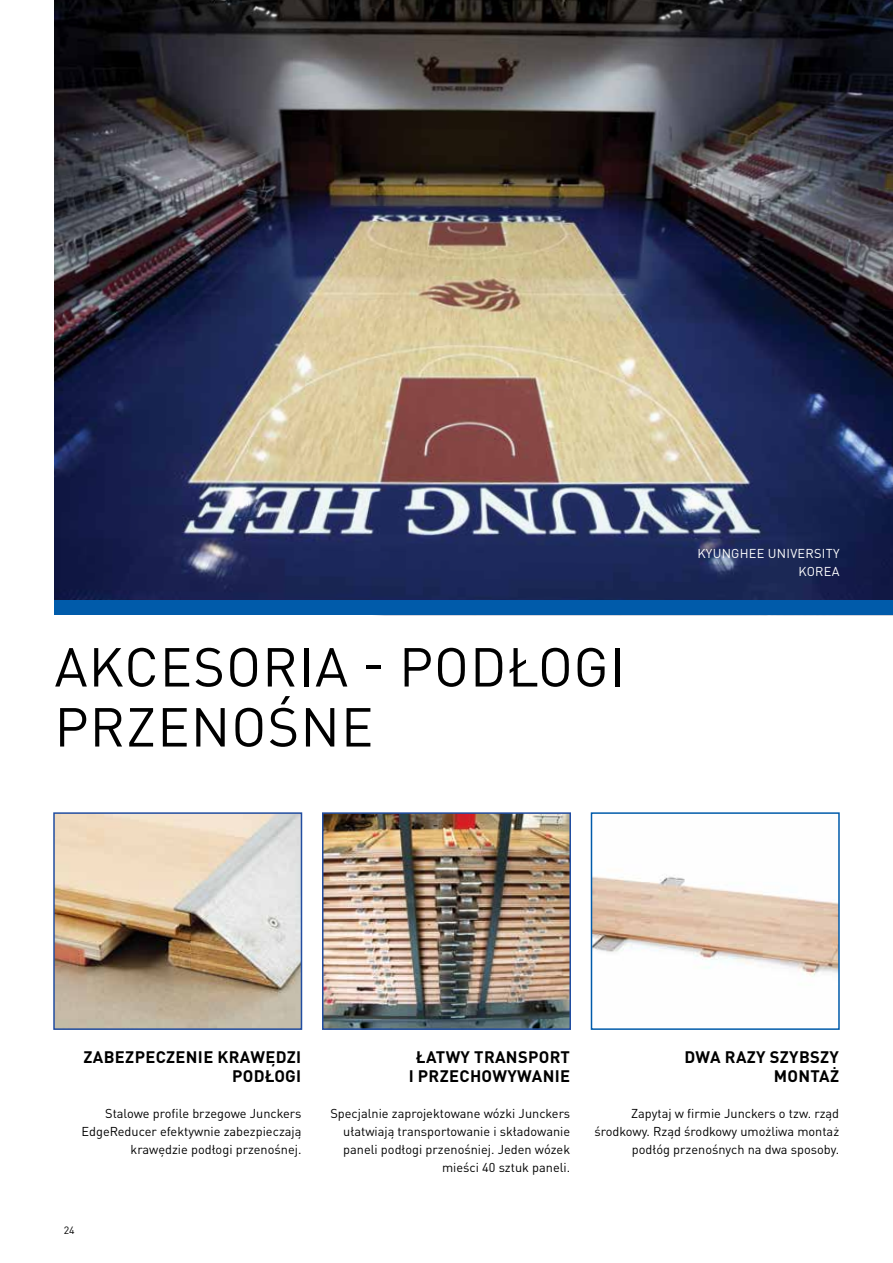
<style>
.page{position:relative;width:893px;height:1263px;background:#fff}
.page>*{position:absolute;margin:0;border:0;box-sizing:border-box;transform-origin:0 0}
.t1{font:54px/60px "DIN Pro";letter-spacing:.02em;color:#000}
.t2{font:700 16.5px/19.5px "DIN Pro";letter-spacing:.02em;color:#000;text-align:right}
.t3{font:12.75px/18px "DIN Pro";color:#000;text-align:right}
.t4{font:12.75px/18px "DIN Pro";letter-spacing:.02em;color:#fff;text-align:right}
.t5{font:10.5px "DIN Pro";color:#000}
</style>
<div class="page">
<img style="left:54px;top:0;width:839px;height:600px">
<div style="left:54px;top:600px;width:839px;height:15px;background:#005baa"></div>
<img style="left:594px;top:875px;width:243px;height:102px">
<div style="left:591px;top:812px;width:249px;height:218px;border:2px solid #005baa"></div>
<img style="left:56px;top:815px;width:243px;height:212px">
<div style="left:53px;top:812px;width:249px;height:218px;border:2px solid #214da1"></div>
<img style="left:325px;top:815px;width:243px;height:212px">
<div style="left:322px;top:812px;width:249px;height:218px;border:2px solid #214da1"></div>
<svg style="left:892px;top:0;width:1px;height:15px"></svg>
<h1 class="t1" style="left:55px;top:632px;width:572px">AKCESORIA - PODŁOGI<br>PRZENOŚNE</h1>
<p class="t4" style="left:697px;top:543px;width:144px">KYUNGHEE UNIVERSITY<br>KOREA</p>
<p class="t2" style="left:84px;top:1045px;width:219px">ZABEZPECZENIE KRAWĘDZI<br>PODŁOGI</p>
<p class="t3" style="left:82px;top:1103px;width:221px">Stalowe profile brzegowe Junckers<br>EdgeReducer efektywnie zabezpieczają krawędzie podłogi przenośnej.</p>
<p class="t5" style="left:64px;top:1221px;width:12px">24</p>
<p class="t2" style="left:409px;top:1045px;width:163px;text-align:center">ŁATWY TRANSPORT<br>I PRZECHOWYWANIE</p>
<p class="t3" style="left:330px;top:1103px;width:241px">Specjalnie zaprojektowane wózki Junckers ułatwiają transportowanie i składowanie paneli podłogi przenośniej. Jeden wózek mieści 40 sztuk paneli.</p>
<p class="t2" style="left:684px;top:1045px;width:156px">DWA RAZY SZYBSZY<br>MONTAŻ</p>
<p class="t3" style="left:594px;top:1103px;width:246px">Zapytaj w firmie Junckers o tzw. rząd środkowy. Rząd środkowy umożliwa montaż podłóg przenośnych na dwa sposoby.</p>
</div>
